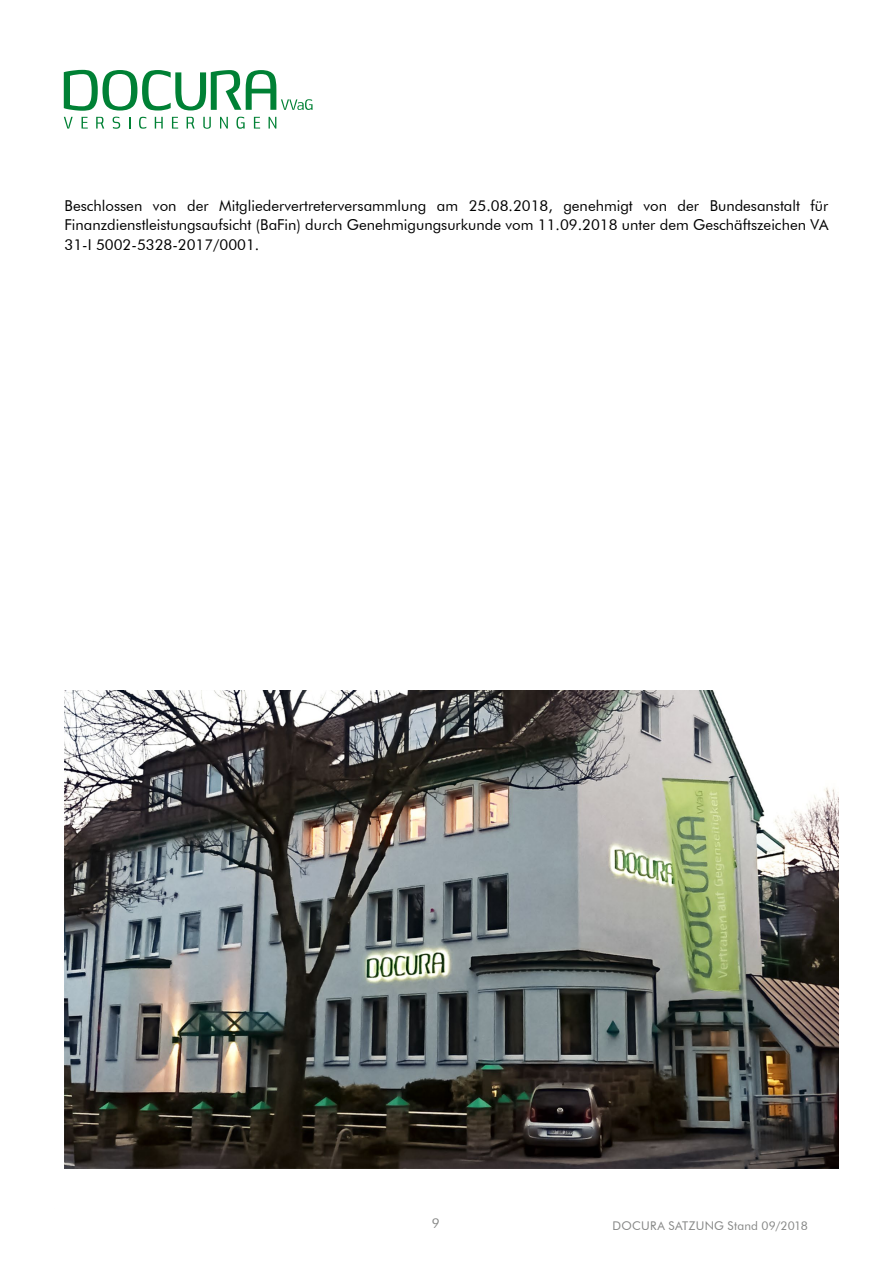
<style>
.page{position:relative;width:893px;height:1263px;background:#fff}
.page>*{position:absolute;margin:0;border:0;box-sizing:border-box;transform-origin:0 0}
.t1{font:15px/19.5px "Futura BT";color:#000;text-align:justify}
.t2{font:13.5px "Futura BT";color:#868786}
.t3{font:12px "Futura BT";letter-spacing:.02em;color:#868786}
</style>
<div class="page">
<img style="left:65px;top:690px;width:774px;height:478px">
<svg style="left:64px;top:117px;width:9px;height:12px"></svg>
<svg style="left:82px;top:117px;width:6px;height:12px"></svg>
<svg style="left:96px;top:117px;width:8px;height:12px"></svg>
<svg style="left:113px;top:117px;width:7px;height:12px"></svg>
<svg style="left:129px;top:117px;width:1px;height:12px"></svg>
<svg style="left:139px;top:117px;width:7px;height:12px"></svg>
<svg style="left:155px;top:117px;width:8px;height:12px"></svg>
<svg style="left:172px;top:117px;width:6px;height:12px"></svg>
<svg style="left:187px;top:117px;width:8px;height:12px"></svg>
<svg style="left:203px;top:117px;width:8px;height:12px"></svg>
<svg style="left:220px;top:117px;width:8px;height:12px"></svg>
<svg style="left:236px;top:117px;width:9px;height:12px"></svg>
<svg style="left:254px;top:117px;width:6px;height:12px"></svg>
<svg style="left:269px;top:117px;width:7px;height:12px"></svg>
<svg style="left:64px;top:70px;width:249px;height:41px"></svg>
<p class="t1" style="left:65px;top:196px;width:765px">Beschlossen von der Mitgliedervertreterversammlung am 25.08.2018, genehmigt von der Bundesanstalt für Finanzdienstleistungsaufsicht (BaFin) durch Genehmigungsurkunde vom 11.09.2018 unter dem Geschäftszeichen VA 31-I 5002-5328-2017/0001.</p>
<p class="t2" style="left:432px;top:1215px;width:9px">9</p>
<p class="t3" style="left:612px;top:1218px;width:197px">DOCURA SATZUNG Stand 09/2018</p>
</div>
